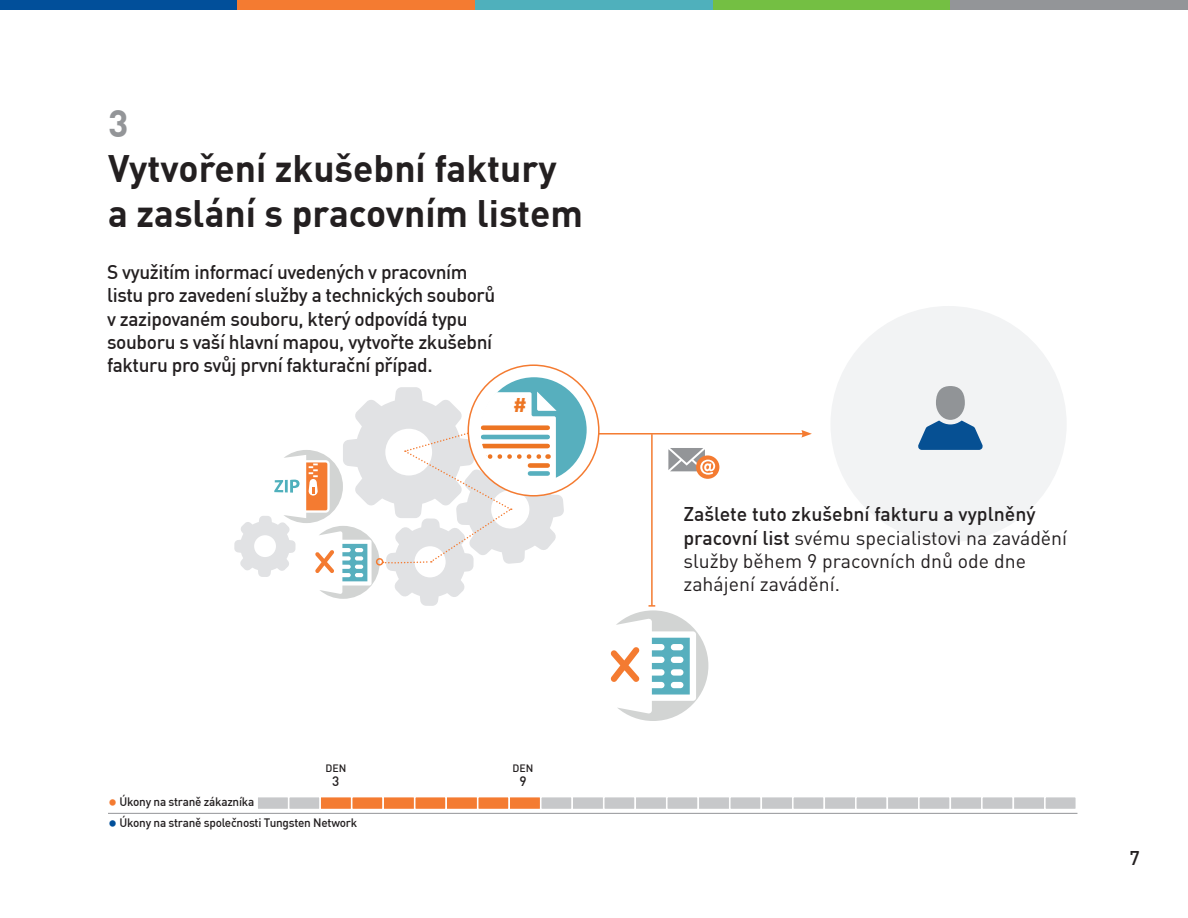
<style>
.page{position:relative;width:1188px;height:918px;background:#fff}
.page>*{position:absolute;margin:0;border:0;box-sizing:border-box;transform-origin:0 0}
.t1{font:700 37.5px/45px "DIN Pro";color:#231f20}
.t2{font:700 37.5px "DIN Pro";color:#939598}
.t3{font:500 19.5px/23.4px "DIN Pro";letter-spacing:-.02em;color:#231f20}
.t4{font:19.5px/23.4px "DIN Pro";color:#231f20}
.t5{font:700 19.5px "DIN";color:#ed7523}
.t6{font:500 13.5px "DIN Pro";color:#231f20}
.t7{font:500 12px "DIN Pro";letter-spacing:-.02em;color:#231f20}
.t8{font:500 10.5px "DIN Pro";color:#231f20}
.s1{font-size:19.5px;color:#f47b31}
.s2{font-size:19.5px;color:#014f9a}
.s3{font-weight:500}
</style>
<div class="page">
<div style="left:0;top:0;width:238px;height:10px;background:#014f9a"></div>
<div style="left:238px;top:0;width:237px;height:10px;background:#f47b31"></div>
<div style="left:475px;top:0;width:238px;height:10px;background:#4fb0bc"></div>
<div style="left:713px;top:0;width:237px;height:10px;background:#74bf43"></div>
<div style="left:950px;top:0;width:238px;height:10px;background:#939598"></div>
<div style="left:830px;top:306px;width:237px;height:236px;background:#f2f3f4;border-radius:50%"></div>
<hr style="left:573px;top:433px;width:231px;height:2px;background:#f47b31">
<svg style="left:801px;top:430px;width:11px;height:8px"></svg>
<div style="left:696px;top:455px;width:23px;height:24px;background:#f47b31;border-radius:50%"></div>
<svg style="left:668px;top:448px;width:47px;height:27px"></svg>
<div style="left:936px;top:386px;width:29px;height:34px;background:#919497;border-radius:50%"></div>
<svg style="left:918px;top:421px;width:65px;height:29px"></svg>
<hr style="left:651px;top:434px;width:2px;height:172px;background:#f47b31">
<svg style="left:610px;top:605px;width:98px;height:116px"></svg>
<div style="left:468px;top:365px;width:131px;height:131px;background:#fff;border-radius:50%"></div>
<div style="left:481px;top:377px;width:106px;height:105px;background:#57afbe;border-radius:50%"></div>
<svg style="left:234px;top:387px;width:330px;height:219px"></svg>
<hr style="left:483px;top:444px;width:65px;height:4px;background:#ed7523">
<hr style="left:483px;top:435px;width:65px;height:4px;background:#57afbe">
<div style="left:530px;top:471px;width:18px;height:5px;background:#57afbe"></div>
<div style="left:256px;top:796px;width:33px;height:14px;background:#c7c8ca;border:1px solid #fff"></div>
<div style="left:288px;top:796px;width:33px;height:14px;background:#c7c8ca;border:1px solid #fff"></div>
<div style="left:320px;top:796px;width:32px;height:14px;background:#f47b31;border:1px solid #fff"></div>
<div style="left:351px;top:796px;width:33px;height:14px;background:#f47b31;border:1px solid #fff"></div>
<div style="left:383px;top:796px;width:32px;height:14px;background:#f47b31;border:1px solid #fff"></div>
<div style="left:414px;top:796px;width:33px;height:14px;background:#f47b31;border:1px solid #fff"></div>
<div style="left:446px;top:796px;width:32px;height:14px;background:#f47b31;border:1px solid #fff"></div>
<div style="left:477px;top:796px;width:33px;height:14px;background:#f47b31;border:1px solid #fff"></div>
<div style="left:509px;top:796px;width:32px;height:14px;background:#f47b31;border:1px solid #fff"></div>
<div style="left:540px;top:796px;width:33px;height:14px;background:#c7c8ca;border:1px solid #fff"></div>
<div style="left:572px;top:796px;width:32px;height:14px;background:#c7c8ca;border:1px solid #fff"></div>
<div style="left:603px;top:796px;width:33px;height:14px;background:#c7c8ca;border:1px solid #fff"></div>
<div style="left:635px;top:796px;width:32px;height:14px;background:#c7c8ca;border:1px solid #fff"></div>
<div style="left:666px;top:796px;width:33px;height:14px;background:#c7c8ca;border:1px solid #fff"></div>
<div style="left:698px;top:796px;width:32px;height:14px;background:#c7c8ca;border:1px solid #fff"></div>
<div style="left:729px;top:796px;width:33px;height:14px;background:#c7c8ca;border:1px solid #fff"></div>
<div style="left:761px;top:796px;width:32px;height:14px;background:#c7c8ca;border:1px solid #fff"></div>
<div style="left:792px;top:796px;width:33px;height:14px;background:#c7c8ca;border:1px solid #fff"></div>
<div style="left:824px;top:796px;width:32px;height:14px;background:#c7c8ca;border:1px solid #fff"></div>
<div style="left:855px;top:796px;width:33px;height:14px;background:#c7c8ca;border:1px solid #fff"></div>
<div style="left:887px;top:796px;width:32px;height:14px;background:#c7c8ca;border:1px solid #fff"></div>
<div style="left:918px;top:796px;width:33px;height:14px;background:#c7c8ca;border:1px solid #fff"></div>
<div style="left:950px;top:796px;width:32px;height:14px;background:#c7c8ca;border:1px solid #fff"></div>
<div style="left:981px;top:796px;width:33px;height:14px;background:#c7c8ca;border:1px solid #fff"></div>
<div style="left:1013px;top:796px;width:32px;height:14px;background:#c7c8ca;border:1px solid #fff"></div>
<div style="left:1044px;top:796px;width:33px;height:14px;background:#c7c8ca;border:1px solid #fff"></div>
<hr style="left:108px;top:813px;width:969px;height:1px;background:#939598">
<h1 class="t2" style="left:108px;top:98px;width:22px">3</h1>
<h1 class="t1" style="left:108px;top:144px;width:477px">Vytvoření zkušební faktury a zaslání s pracovním listem</h1>
<p class="t3" style="left:107px;top:259px;width:390px">S využitím informací uvedených v pracovním listu pro zavedení služby a technických souborů v zazipovaném souboru, který odpovídá typu souboru s vaší hlavní mapou, vytvořte zkušební fakturu pro svůj první fakturační případ.</p>
<p class="t8" style="left:325px;top:762px;width:22px">DEN</p>
<p class="t6" style="left:332px;top:772px;width:9px">3</p>
<p class="t7" style="left:108px;top:794px;width:148px"><span class="s1">•</span> Úkony na straně zákazníka</p>
<p class="t7" style="left:108px;top:815px;width:251px"><span class="s2">•</span> Úkony na straně společnosti Tungsten Network</p>
<p class="t5" style="left:513px;top:392px;width:15px">#</p>
<p class="t8" style="left:513px;top:762px;width:22px">DEN</p>
<p class="t6" style="left:519px;top:772px;width:9px">9</p>
<p class="t4" style="left:683px;top:502px;width:385px"><span class="s3">Zašlete tuto zkušební fakturu a vyplněný pracovní list</span> svému specialistovi na zavádění služby během 9 pracovních dnů ode dne zahájení zavádění.</p>
<p class="t3" style="left:1130px;top:846px;width:12px">7</p>
</div>
